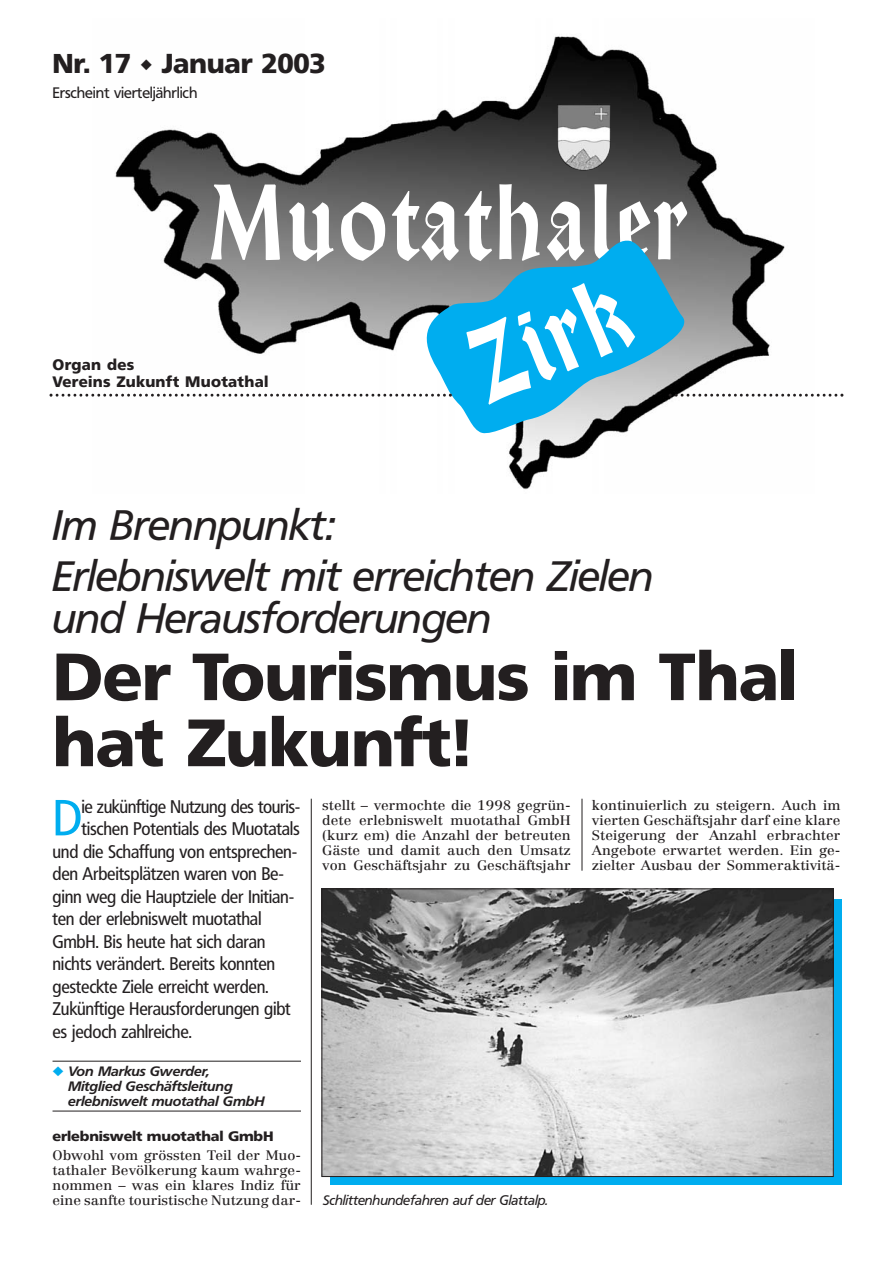
<style>
.page{position:relative;width:893px;height:1263px;background:#fff}
.page>*{position:absolute;margin:0;border:0;box-sizing:border-box;transform-origin:0 0}
.t1{font:500 105.6px "WA19";letter-spacing:.05em;color:#fff;scale:.81 1}
.t2{font:700 66px/66px "FR23";color:#231f20}
.t3{font:condensed 49.8px "FR23";color:#00adef;scale:1.05 1}
.t4{font:italic 42px/50.6px "FR23";color:#231f20}
.t5{font:700 27px "FR23";color:#231f20}
.t6{font:condensed 18px "FR23";color:#231f20;scale:1.05 1}
.t7{font:700 15px/16.5px "FR23";letter-spacing:.03em;color:#231f20}
.t8{font:15px "FR23";color:#231f20}
.t9{font:13.5px/15px "Centennial";color:#231f20;text-align:justify;scale:1.07 1}
.t10{font:italic 500 13.5px/15px "FR23";color:#231f20;scale:1.07 1}
.t11{font:italic 13.5px "FR23";color:#231f20}
.t12{font:700 13.5px "FR23";color:#231f20;scale:1.07 1}
.s1{color:#00adef}
</style>
<div class="page">
<hr style="left:53px;top:1061px;width:248px;height:1px;background:#231f20">
<hr style="left:53px;top:1111px;width:248px;height:1px;background:#231f20">
<img style="left:92px;top:36px;width:721px;height:454px">
<svg style="left:420px;top:238px;width:277px;height:197px;background:#4faacc"></svg>
<img style="left:557px;top:145px;width:54px;height:26px">
<svg style="left:50px;top:394px;width:402px;height:3px"></svg>
<svg style="left:669px;top:394px;width:174px;height:3px"></svg>
<div style="left:330px;top:899px;width:512px;height:286px;background:#00adef"></div>
<img style="left:324px;top:891px;width:507px;height:284px">
<div style="left:322px;top:889px;width:511px;height:288px;border:1px solid #231f20"></div>
<hr style="left:311px;top:799px;width:1px;height:406px;background:#231f20">
<hr style="left:582px;top:799px;width:1px;height:72px;background:#231f20">
<h3 class="t5" style="left:53px;top:52px;width:275px">Nr. 17 ◆ Januar 2003</h3>
<p class="t8" style="left:53px;top:87px;width:146px">Erscheint vierteljährlich</p>
<h1 class="t1" style="left:211px;top:183px;width:588px">Muotathaler</h1>
<h1 class="t1" style="left:461px;top:334px;width:199px;rotate:-23deg">Zirk</h1>
<p class="t7" style="left:53px;top:358px;width:217px">Organ des<br>Vereins Zukunft Muotathal</p>
<h3 class="t4" style="left:53px;top:504px;width:602px">Im Brennpunkt:<br>Erlebniswelt mit erreichten Zielen</h3>
<h3 class="t4" style="left:53px;top:596px;width:440px">und Herausforderungen</h3>
<h2 class="t2" style="left:53px;top:650px;width:746px">Der Tourismus im Thal hat Zukunft!</h2>
<h3 class="t3" style="left:53px;top:797px;width:29px">D</h3>
<h3 class="t6" style="left:81px;top:799px;width:210px">ie zukünftige Nutzung des touris-</h3>
<h3 class="t6" style="left:81px;top:821px;width:209px">tischen Potentials des Muotatals</h3>
<h3 class="t6" style="left:53px;top:844px;width:234px">und die Schaffung von entsprechen-</h3>
<h3 class="t6" style="left:53px;top:866px;width:222px">den Arbeitsplätzen waren von Be-</h3>
<h3 class="t6" style="left:53px;top:889px;width:232px">ginn weg die Hauptziele der Initian-</h3>
<h3 class="t6" style="left:53px;top:911px;width:200px">ten der erlebniswelt muotathal</h3>
<h3 class="t6" style="left:53px;top:934px;width:204px">GmbH. Bis heute hat sich daran</h3>
<h3 class="t6" style="left:53px;top:956px;width:213px">nichts verändert. Bereits konnten</h3>
<h3 class="t6" style="left:53px;top:979px;width:207px">gesteckte Ziele erreicht werden.</h3>
<h3 class="t6" style="left:53px;top:1001px;width:228px">Zukünftige Herausforderungen gibt</h3>
<h3 class="t6" style="left:53px;top:1024px;width:134px">es jedoch zahlreiche.</h3>
<p class="t10" style="left:68px;top:1065px;width:185px;text-indent:-16px"><span class="s1">◆</span> Von Markus Gwerder,<br>Mitglied Geschäftsleitung erlebniswelt muotathal GmbH</p>
<p class="t12" style="left:53px;top:1131px;width:208px">erlebniswelt muotathal GmbH</p>
<p class="t9" style="left:53px;top:1149px;width:234px">Obwohl vom grössten Teil der Muo&shy;tathaler Bevölkerung kaum wahrge&shy;nommen – was ein klares Indiz für eine sanfte touristische Nutzung dar-</p>
<p class="t9" style="left:322px;top:799px;width:234px">stellt – vermochte die 1998 gegrün&shy;dete erlebniswelt muotathal GmbH (kurz em) die Anzahl der betreuten Gäste und damit auch den Umsatz von Geschäftsjahr zu Geschäftsjahr</p>
<p class="t9" style="left:592px;top:799px;width:234px">kontinuierlich zu steigern. Auch im vierten Geschäftsjahr darf eine klare Steigerung der Anzahl erbrachter Angebote erwartet werden. Ein ge&shy;zielter Ausbau der Sommeraktivitä-</p>
<p class="t11" style="left:323px;top:1195px;width:226px">Schlittenhundefahren auf der Glattalp.</p>
</div>
